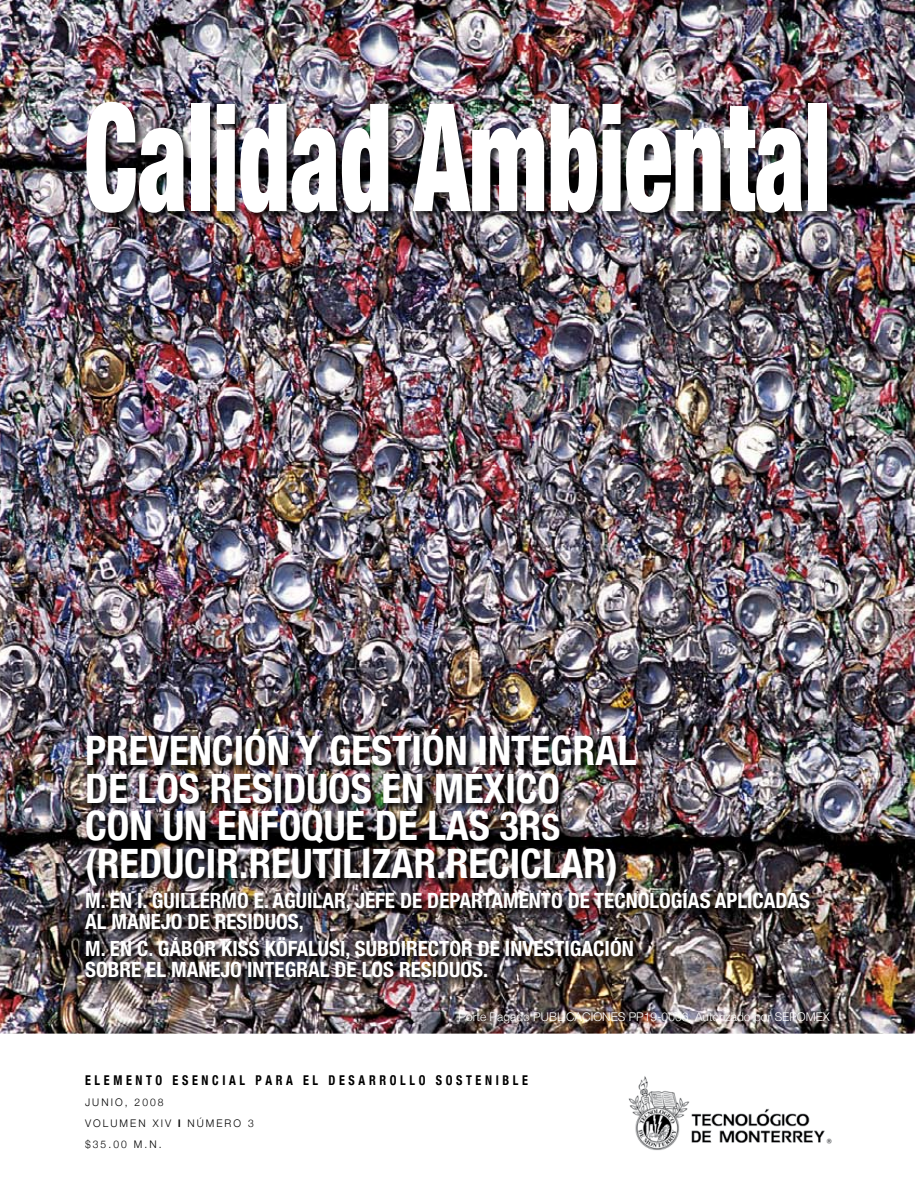
<style>
.page{position:relative;width:915px;height:1191px;background:#fff}
.page>*{position:absolute;margin:0;border:0;box-sizing:border-box;transform-origin:0 0}
.t1{font:900 condensed 150px "Helvetica Neue";letter-spacing:-.005em;color:#fff;scale:.67 1}
.t2{font:700 condensed 40.5px/37.5px "Helvetica Neue";color:#fff}
.t3{font:700 condensed 21px/21px "Helvetica Neue";color:#fff}
.t4{font:700 condensed 13.5px "Helvetica Neue";letter-spacing:.3em;color:#000;scale:.9 1}
.t5{font:300 12px "Helvetica Neue";color:#fff}
.t6{font:300 10.5px/21px "Helvetica Neue";letter-spacing:.2em;color:#000}
.s1{font-size:36px}
.s2{font-weight:700;font-stretch:condensed}
</style>
<div class="page">
<img style="left:0;top:0;width:914px;height:1033px">
<div style="left:85px;top:101px;width:751px;height:121px;background:#000;opacity:.75"></div>
<svg style="left:0;top:1033px;width:914px;height:1px"></svg>
<img style="left:628px;top:1076px;width:204px;height:75px">
<img style="left:84px;top:727px;width:735px;height:259px">
<h1 class="t1" style="left:84px;top:65px;width:1115px">Calidad Ambiental</h1>
<h2 class="t2" style="left:85px;top:731px;width:553px">PREVENCIÓN Y GESTIÓN INTEGRAL<br>DE LOS RESIDUOS EN MÉXICO<br>CON UN ENFOQUE DE LAS 3R<span class="s1">s </span>(REDUCIR.REUTILIZAR.RECICLAR)</h2>
<p class="t3" style="left:85px;top:889px;width:726px">M. EN I. GUILLERMO E. AGUILAR, JEFE DE DEPARTAMENTO DE TECNOLOGÍAS APLICADAS<br>AL MANEJO DE RESIDUOS,</p>
<p class="t3" style="left:85px;top:937px;width:550px">M. EN C. GÁBOR KISS KÖFALUSI, SUBDIRECTOR DE INVESTIGACIÓN<br>SOBRE EL MANEJO INTEGRAL DE LOS RESIDUOS.</p>
<p class="t5" style="left:458px;top:1009px;width:140px">Porte Pagado Publi cacione</p>
<p class="t5" style="left:617px;top:1009px;width:213px">s PP19-0006, Autorizado por SEPOMEX</p>
<p class="t4" style="left:85px;top:1072px;width:493px">ELEMENTO ESENCIAL PARA EL DESARROLLO SOSTENIBLE</p>
<p class="t6" style="left:85px;top:1091px;width:170px">JUNIO, 2008<br>VOLUMEN XIV <span class="s2">I</span> NÚMERO 3 $35.00 M.N.</p>
</div>
